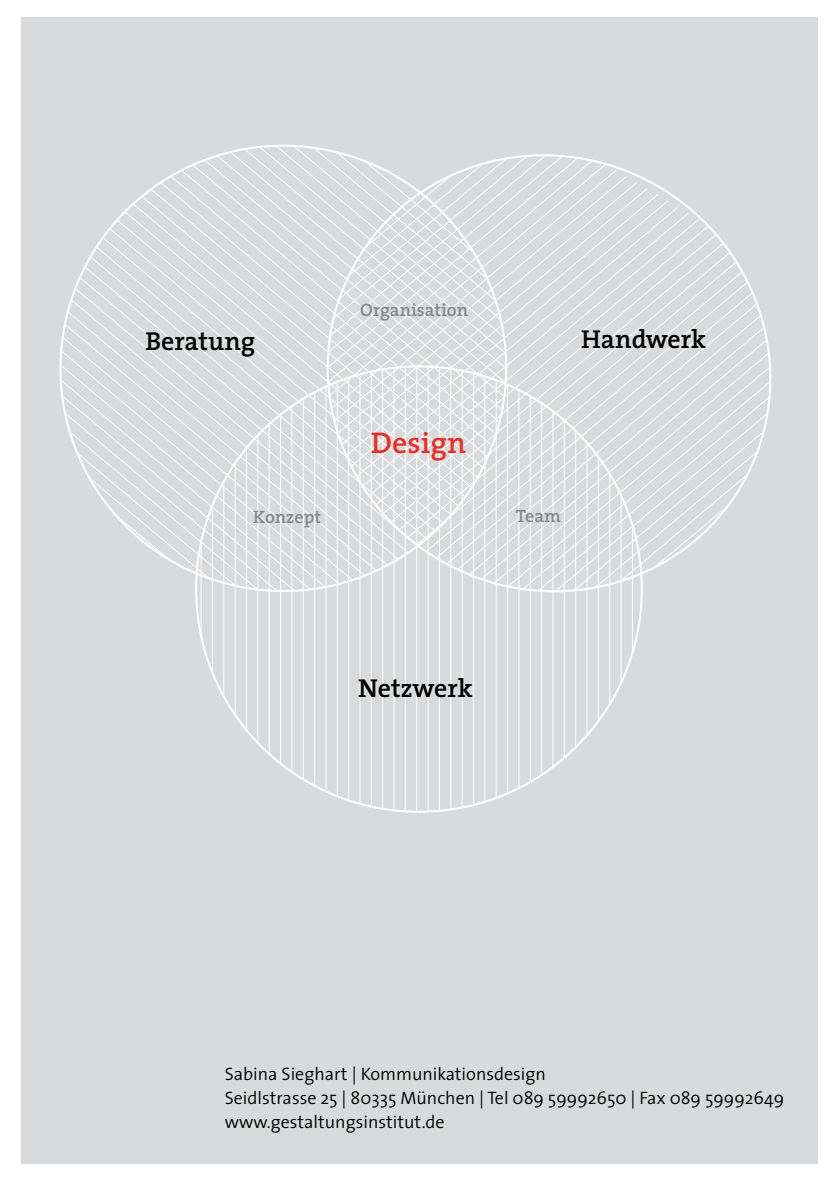
<style>
.page{position:relative;width:840px;height:1191px;background:#fff}
.page>*{position:absolute;margin:0;border:0;box-sizing:border-box;transform-origin:0 0}
.t1{font:600 30px "The Serif";color:#e4312b}
.t2{font:600 26px "The Serif";color:#000}
.t3{font:300 18px/24px "The Sans";color:#000}
.t4{font:600 18px "The Serif";color:#87888a}
</style>
<div class="page">
<div style="left:21px;top:17px;width:795px;height:1146px;background:#d9dadb"></div>
<svg style="left:59px;top:144px;width:237px;height:478px"></svg>
<svg style="left:200px;top:366px;width:440px;height:445px"></svg>
<svg style="left:296px;top:145px;width:476px;height:477px"></svg>
<p class="t4" style="left:360px;top:294px;width:109px">Organisation</p>
<h2 class="t2" style="left:145px;top:319px;width:111px">Beratung</h2>
<h2 class="t2" style="left:581px;top:318px;width:126px">Handwerk</h2>
<h1 class="t1" style="left:371px;top:418px;width:97px">Design</h1>
<p class="t4" style="left:253px;top:501px;width:69px">Konzept</p>
<p class="t4" style="left:515px;top:500px;width:47px">Team</p>
<h2 class="t2" style="left:358px;top:666px;width:116px">Netzwerk</h2>
<p class="t3" style="left:225px;top:1061px;width:560px">Sabina Sieghart | Kommunikationsdesign<br>Seidlstrasse 25 | 80335 München | Tel 089 59992650 | Fax 089 59992649 www.gestaltungsinstitut.de</p>
</div>
